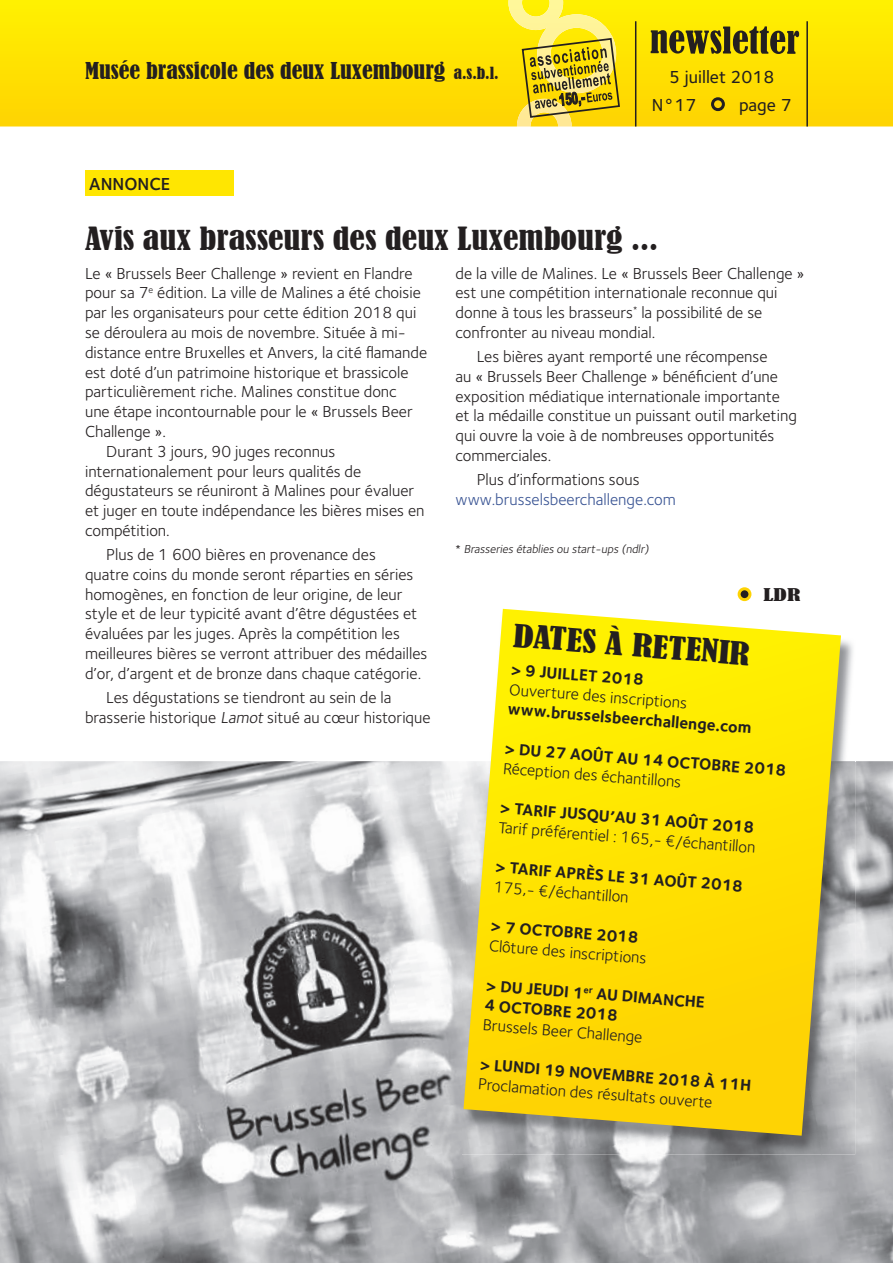
<style>
.page{position:relative;width:893px;height:1263px;background:#fff}
.page>*{position:absolute;margin:0;border:0;box-sizing:border-box;transform-origin:0 0}
.t1{font:condensed 30px "Bernard";color:#231f20;scale:1.15 1}
.t2{font:condensed 30px "Bernard";color:#231f20;scale:1.25 1}
.t3{font:condensed 21.75px "Bernard";color:#231f20;scale:1.1 1}
.t4{font:18px/28.5px "Foundry Sterling Medium CE";color:#231f20}
.t5{font:18px "Foundry Sterling Demi CE";color:#231f20}
.t6{font:16.5px/19.8px "Foundry Sterling Book CE";color:#231f20}
.t7{font:16.5px/20.2px "Foundry Sterling Bold CE";color:#231f20}
.t8{font:16.5px "Foundry Sterling Book CE";color:#385393}
.t9{font:condensed 16.5px "Bernard";color:#231f20;scale:1.5 1}
.t10{font:italic 12px "Foundry Sterling Book CE";color:#231f20}
.s1{font-size:15.75px}
.s2{font-style:italic}
.s3{font-style:normal}
</style>
<div class="page">
<svg style="left:0;top:0;width:893px;height:126px;background:#fee201"></svg>
<svg style="left:651px;top:26px;width:148px;height:28px;background:#8e8110"></svg>
<div style="left:712px;top:99px;width:11px;height:11px;background:#fed304;border-radius:50%"></div>
<div style="left:711px;top:97px;width:14px;height:14px;border:3px solid #231f20;border-radius:50%"></div>
<hr style="left:635px;top:21px;width:1px;height:105px;background:#231f20">
<hr style="left:806px;top:21px;width:2px;height:105px;background:#231f20">
<svg style="left:453px;top:66px;width:46px;height:14px"></svg>
<svg style="left:508px;top:0;width:113px;height:126px;background:#e0cb30"></svg>
<div style="left:739px;top:589px;width:11px;height:11px;background:#231f20;border-radius:50%"></div>
<div style="left:738px;top:587px;width:13px;height:14px;border:3px solid #fed304;border-radius:50%"></div>
<div style="left:85px;top:170px;width:148px;height:26px;background:#ffe601"></div>
<img style="left:0;top:761px;width:893px;height:502px">
<img style="left:841px;top:640px;width:12px;height:121px">
<img style="left:841px;top:761px;width:14px;height:290px">
<img style="left:462px;top:863px;width:52px;height:291px">
<img style="left:822px;top:1051px;width:33px;height:103px">
<img style="left:564px;top:1136px;width:258px;height:18px">
<svg style="left:463px;top:609px;width:378px;height:527px;background:#f6dd1e"></svg>
<h2 class="t3" style="left:85px;top:58px;width:378px">Musée brassicole des deux Luxembourg <span class="s1">a.s.b.l.</span></h2>
<p class="t5" style="left:89px;top:173px;width:82px">ANNONCE</p>
<p class="t4" style="left:652px;top:63px;width:124px;text-indent:17px">5 juillet 2018<br>N°17</p>
<p class="t4" style="left:739px;top:91px;width:54px">page 7</p>
<h1 class="t1" style="left:85px;top:221px;width:500px">Avis aux brasseurs des deux Luxembourg ...</h1>
<p class="t6" style="left:85px;top:263px;width:329px">Le « Brussels Beer Challenge » revient en Flandre</p>
<p class="t6" style="left:85px;top:283px;width:337px">pour sa 7<sup>e</sup> édition. La ville de Malines a été choisie</p>
<p class="t6" style="left:85px;top:303px;width:333px">par les organisateurs pour cette édition 2018 qui</p>
<p class="t6" style="left:85px;top:323px;width:322px">se déroulera au mois de novembre. Située à mi-</p>
<p class="t6" style="left:85px;top:343px;width:344px">distance entre Bruxelles et Anvers, la cité flamande</p>
<p class="t6" style="left:85px;top:362px;width:325px">est doté d’un patrimoine historique et brassicole</p>
<p class="t6" style="left:85px;top:382px;width:313px">particulièrement riche. Malines constitue donc</p>
<p class="t6" style="left:85px;top:402px;width:329px">une étape incontournable pour le « Brussels Beer</p>
<p class="t6" style="left:85px;top:422px;width:82px">Challenge ».</p>
<p class="t6" style="left:106px;top:442px;width:230px">Durant 3 jours, 90 juges reconnus</p>
<p class="t6" style="left:85px;top:461px;width:278px">internationalement pour leurs qualités de</p>
<p class="t6" style="left:85px;top:481px;width:331px">dégustateurs se réuniront à Malines pour évaluer</p>
<p class="t6" style="left:85px;top:501px;width:341px">et juger en toute indépendance les bières mises en</p>
<p class="t6" style="left:85px;top:521px;width:86px">compétition.</p>
<p class="t6" style="left:85px;top:545px;width:344px;text-indent:21px">Plus de 1 600 bières en provenance des<br>quatre coins du monde seront réparties en séries homogènes, en fonction de leur origine, de leur style et de leur typicité avant d’être dégustées et évaluées par les juges. Après la compétition les meilleures bières se verront attribuer des médailles d’or, d’argent et de bronze dans chaque catégorie.</p>
<p class="t6" style="left:85px;top:688px;width:347px;text-indent:21px">Les dégustations se tiendront au sein de la brasserie historique <span class="s2">Lamot</span> situé au cœur historique</p>
<p class="t6" style="left:455px;top:263px;width:350px">de la ville de Malines. Le « Brussels Beer Challenge » est une compétition internationale reconnue qui donne à tous les brasseurs<sup>*</sup> la possibilité de se confronter au niveau mondial.</p>
<p class="t6" style="left:455px;top:347px;width:343px;text-indent:21px">Les bières ayant remporté une récompense<br>au « Brussels Beer Challenge » bénéficient d’une exposition médiatique internationale importante et la médaille constitue un puissant outil marketing qui ouvre la voie à de nombreuses opportunités commerciales.</p>
<p class="t6" style="left:477px;top:470px;width:164px">Plus d’informations sous</p>
<p class="t8" style="left:455px;top:490px;width:222px">www.brusselsbeerchallenge.com</p>
<p class="t10" style="left:455px;top:542px;width:197px"><span class="s3">*</span> Brasseries établies ou start-ups (ndlr)</p>
<p class="t9" style="left:764px;top:585px;width:26px">LDR</p>
<h1 class="t2" style="left:515px;top:617px;width:191px;rotate:5deg">DATES À RETENIR</h1>
<p class="t7" style="left:512px;top:659px;width:135px;rotate:5deg">&gt; 9 JUILLET 2018</p>
<p class="t6" style="left:510px;top:679px;width:180px;rotate:5deg">O uverture des inscriptions</p>
<p class="t7" style="left:509px;top:698px;width:246px;rotate:5deg">www.brusselsbeerchallenge.com</p>
<p class="t7" style="left:506px;top:737px;width:284px;rotate:5deg">&gt; DU 27 AO ÛT AU 14 O C TO BRE 2018</p>
<p class="t6" style="left:504px;top:757px;width:180px;rotate:5deg">Réception des échantillons</p>
<p class="t7" style="left:501px;top:797px;width:256px;rotate:5deg">&gt; TARIF JUSQ U’AU 31 AO ÛT 2018</p>
<p class="t6" style="left:499px;top:816px;width:259px;rotate:5deg">Tarif préférentiel :165,- €/échantillon</p>
<p class="t7" style="left:496px;top:856px;width:250px;rotate:5deg">&gt; TARIF APRÈS LE 31 AO ÛT 2018</p>
<p class="t6" style="left:495px;top:876px;width:137px;rotate:5deg">175,- €/échantillon</p>
<p class="t7" style="left:492px;top:916px;width:150px;rotate:5deg">&gt; 7 OCTOBRE 2018</p>
<p class="t6" style="left:490px;top:935px;width:159px;rotate:5deg">Clôture des inscriptions</p>
<p class="t7" style="left:487px;top:974px;width:221px;rotate:5deg">&gt; DU JEUDI 1<sup>er</sup> AU DIM AN CH E<br>4 OCTOBRE 2018</p>
<p class="t6" style="left:484px;top:1014px;width:162px;rotate:5deg">Brussels Beer Challenge</p>
<p class="t7" style="left:481px;top:1053px;width:271px;rotate:5deg">&gt; LUN DI 19 N O VEM BRE 2018 À 11H</p>
<p class="t6" style="left:479px;top:1073px;width:236px;rotate:5deg">Proclamation des résultats ouverte</p>
</div>
